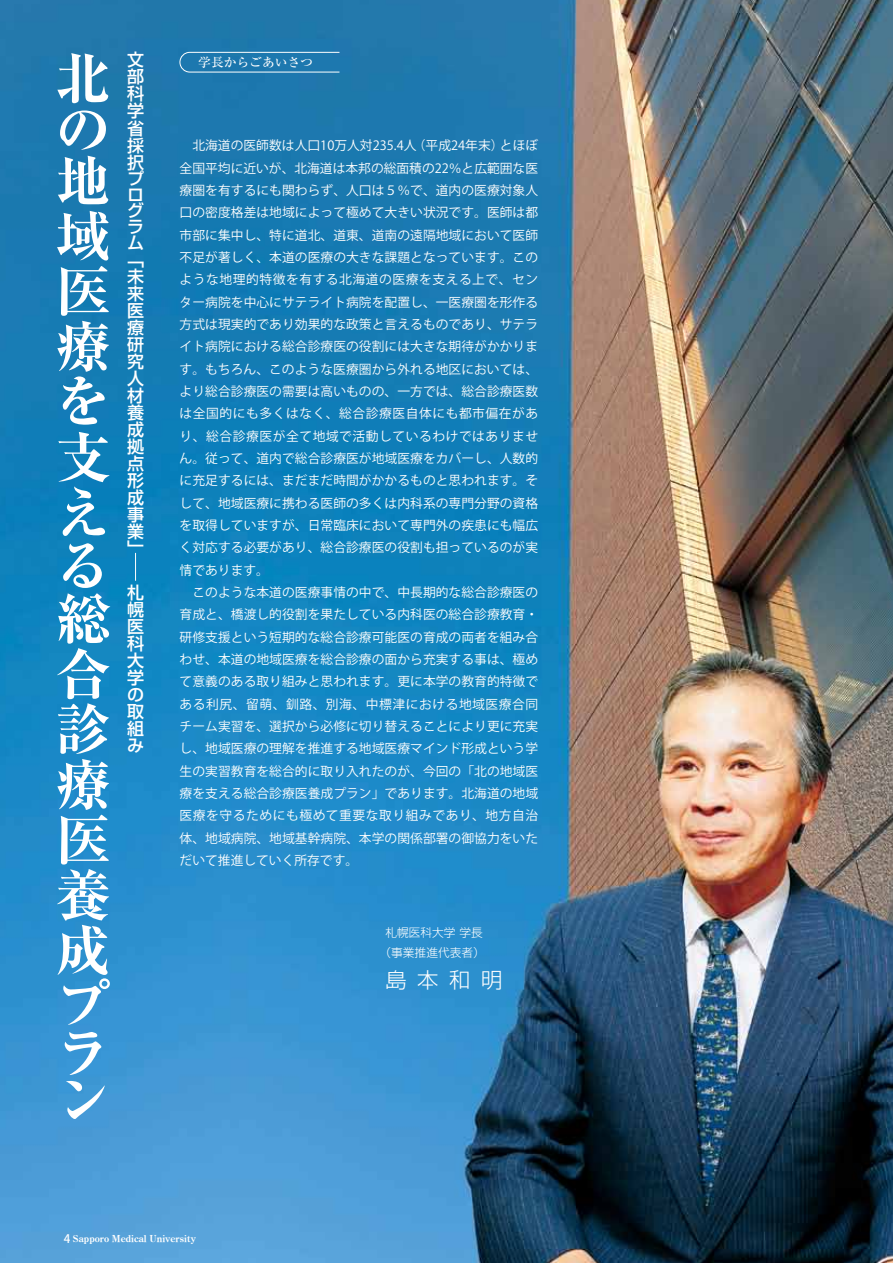
<style>
.page{position:relative;width:893px;height:1263px;background:#fff}
.page>*{position:absolute;margin:0;border:0;box-sizing:border-box;transform-origin:0 0}
.t1{font:700 expanded 55.35px/53.8px "Ryumin Pro";color:#fff}
.t2{font:300 21.3px "Shin Go Pro";color:#fff}
.t3{font:500 16.95px/16.8px "Shin Go Pro";color:#fff;text-align:justify}
.t4{font:12.75px/22.4px "Koz Go Pro";letter-spacing:.005em;color:#fff}
.t5{font:500 12.75px "Ryumin";color:#fff}
.t6{font:300 11.7px/19.6px "Shin Go Pro";color:#fff;text-align:center}
.t7{font:700 9.6px "Century Oldstyle";color:#fff}
.s1{font-family:"Koz Go Pro";font-weight:500;font-size:11.7px}
</style>
<div class="page">
<img style="left:0;top:0;width:893px;height:1263px">
<svg style="left:179px;top:51px;width:161px;height:22px;background:#3184b5"></svg>
<svg style="left:135px;top:553px;width:1px;height:28px"></svg>
<h1 class="t1" style="left:56px;top:47px;width:56px">北の地域医療を支える総合診療医養成プラン</h1>
<h3 class="t3" style="left:127px;top:50px;width:18px">文部科学省採択プログラム「未来医療研究人材養成拠点形成事業」</h3>
<h3 class="t3" style="left:127px;top:582px;width:18px">札幌医科大学の取組み</h3>
<p class="t5" style="left:198px;top:54px;width:116px">学長からごあいさつ</p>
<p class="t4" style="left:180px;top:135px;width:360px">　北海道の医師数は人口10万人対235.4人（平成24年末）とほぼ全国平均に近いが、北海道は本邦の総面積の22％と広範囲な医療圏を有するにも関わらず、人口は５％で、道内の医療対象人口の密度格差は地域によって極めて大きい状況です。医師は都市部に集中し、特に道北、道東、道南の遠隔地域において医師不足が著しく、本道の医療の大きな課題となっています。このような地理的特徴を有する北海道の医療を支える上で、センター病院を中心にサテライト病院を配置し、一医療圏を形作る方式は現実的であり効果的な政策と言えるものであり、サテライト病院における総合診療医の役割には大きな期待がかかります。もちろん、このような医療圏から外れる地区においては、より総合診療医の需要は高いものの、一方では、総合診療医数は全国的にも多くはなく、総合診療医自体にも都市偏在があり、総合診療医が全て地域で活動しているわけではありません。従って、道内で総合診療医が地域医療をカバーし、人数的に充足するには、まだまだ時間がかかるものと思われます。そして、地域医療に携わる医師の多くは内科系の専門分野の資格を取得していますが、日常臨床において専門外の疾患にも幅広く対応する必要があり、総合診療医の役割も担っているのが実情であります。<br>　このような本道の医療事情の中で、中長期的な総合診療医の育成と、橋渡し的役割を果たしている内科医の総合診療教育・研修支援という短期的な総合診療可能医の育成の両者を組み合わせ、本道の地域医療を総合診療の面から充実する事は、極めて意義のある取り組みと思われます。更に本学の教育的特徴である利尻、留萌、釧路、別海、中標津における地域医療合同チーム実習を、選択から必修に切り替えることにより更に充実し、地域医療の理解を推進する地域医療マインド形成という学生の実習教育を総合的に取り入れたのが、今回の「北の地域医療を支える総合診療医養成プラン」であります。北海道の地域医療を守るためにも極めて重要な取り組みであり、地方自治体、地域病院、地域基幹病院、本学の関係部署の御協力をいただいて推進していく所存です。</p>
<p class="t6" style="left:380px;top:921px;width:107px">札幌医科大学 学長（事業推進代表者）</p>
<h2 class="t2" style="left:385px;top:962px;width:118px">島本和明</h2>
<p class="t7" style="left:64px;top:1233px;width:134px"><span class="s1">4</span> Sapporo Medical University</p>
</div>
